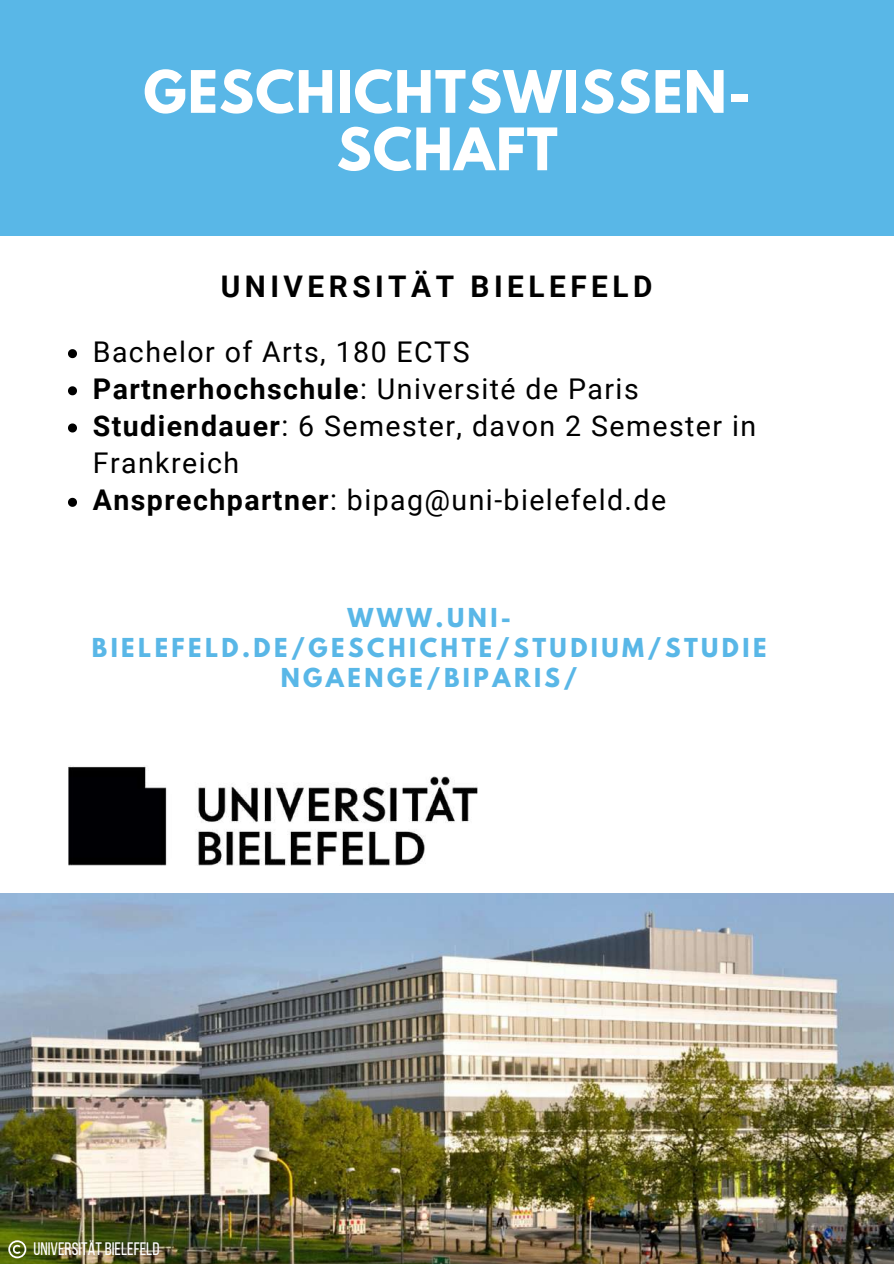
<style>
.page{position:relative;width:894px;height:1264px;background:#fff}
.page>*{position:absolute;margin:0;border:0;box-sizing:border-box;transform-origin:0 0}
.t1{font:700 51.9px/57.4px "League Spartan";letter-spacing:.025em;color:#fff;text-align:center}
.t2{font:700 29.85px "Roboto";letter-spacing:.15em;color:#000}
.t3{font:28.5px/37.2px "Roboto";letter-spacing:.05em;color:#000}
.t4{font:700 23.1px/30.5px "League Spartan";letter-spacing:.15em;color:#59b7e7;text-align:center}
.t5{font:18px "Bebas Neue";color:#fff}
.s1{font-weight:700}
</style>
<div class="page">
<div style="left:0;top:0;width:893px;height:236px;background:#59b7e7"></div>
<img style="left:0;top:894px;width:893px;height:369px">
<svg style="left:68px;top:349px;width:9px;height:9px"></svg>
<svg style="left:68px;top:386px;width:9px;height:9px"></svg>
<svg style="left:68px;top:423px;width:9px;height:9px"></svg>
<svg style="left:68px;top:498px;width:9px;height:9px"></svg>
<img style="left:68px;top:765px;width:410px;height:100px">
<svg style="left:8px;top:1240px;width:18px;height:18px"></svg>
<h1 class="t1" style="left:143px;top:70px;width:608px">GESCHICHTSWISSEN-<br>SCHAFT</h1>
<p class="t2" style="left:221px;top:269px;width:433px">UNIVERSITÄT BIELEFELD</p>
<p class="t3" style="left:93px;top:333px;width:664px">Bachelor of Arts, 180 ECTS<br><span class="s1">Partnerhochschule</span>: Université de Paris <span class="s1">Studiendauer</span>: 6 Semester, davon 2 Semester in Frankreich<br><span class="s1">Ansprechpartner</span>: bipag@uni-bielefeld.de</p>
<p class="t4" style="left:92px;top:605px;width:676px">WWW.UNI-<br>BIELEFELD.DE/GESCHICHTE/STUDIUM/STUDIE<br>NGAENGE/BIPARIS/</p>
<p class="t5" style="left:33px;top:1241px;width:127px">UNIVERSITÄT BIELEFELD</p>
</div>
